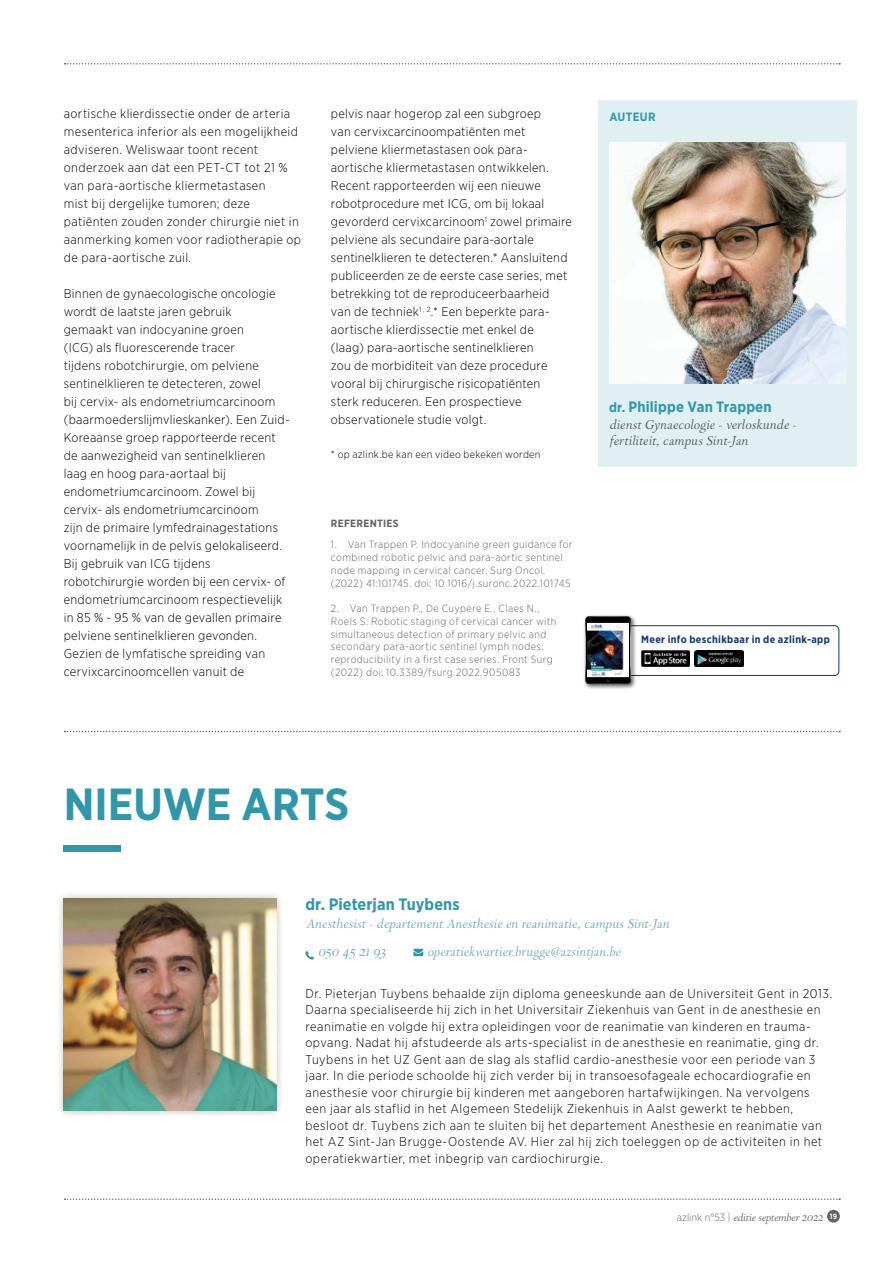
<style>
.page{position:relative;width:893px;height:1263px;background:#fff}
.page>*{position:absolute;margin:0;border:0;box-sizing:border-box;transform-origin:0 0}
.t1{font:700 45px "Gotham Narrow";color:#3097ab}
.t2{font:700 16.5px "Gotham Narrow";letter-spacing:.005em;color:#3097ab}
.t3{font:700 15px "Gotham Narrow";letter-spacing:.01em;color:#3097ab}
.t4{font:300 12.75px/18px "Gotham Narrow";letter-spacing:.025em;color:#000}
.t5{font:300 12.75px "Park Lane";letter-spacing:.03em;color:#68aabb}
.t6{font:300 12.75px/16.5px "Park Lane";letter-spacing:.03em;color:#575756}
.t7{font:700 12px "Gotham Narrow";letter-spacing:.03em;color:#3097ab}
.t8{font:300 10.5px/12.8px "Gotham Narrow";letter-spacing:.04em;color:#646363}
.t9{font:300 10.5px "Gotham Narrow";letter-spacing:.03em;color:#000}
.t10{font:700 10.5px "Gotham Narrow";letter-spacing:.035em;color:#133578}
.t11{font:300 10.5px "Park Lane";color:#646363}
.t12{font:700 10.5px "Gotham Narrow";letter-spacing:.03em;color:#646363}
.s1{font-size:13.5px}
.s2{font-family:"Gotham Narrow"}
.s3{font-family:"Gotham Narrow";font-weight:700;font-size:7.5px;color:#fff}
</style>
<div class="page">
<svg style="left:65px;top:1198px;width:775px;height:2px"></svg>
<div style="left:827px;top:1210px;width:13px;height:12px;background:#646363;border-radius:50%"></div>
<div style="left:598px;top:100px;width:259px;height:366px;background:#e0eff2"></div>
<img style="left:609px;top:142px;width:236px;height:241px">
<div style="left:64px;top:845px;width:57px;height:7px;background:#3097ab"></div>
<svg style="left:305px;top:951px;width:9px;height:9px"></svg>
<svg style="left:413px;top:949px;width:10px;height:7px"></svg>
<div style="left:55px;top:890px;width:229px;height:229px;background:#000;opacity:.25"></div>
<img style="left:64px;top:898px;width:212px;height:213px">
<svg style="left:65px;top:63px;width:775px;height:2px"></svg>
<svg style="left:65px;top:731px;width:775px;height:1px"></svg>
<div style="left:595px;top:625px;width:244px;height:51px;border:1px solid #133578;border-radius:4px"></div>
<img style="left:695px;top:650px;width:48px;height:17px">
<img style="left:641px;top:650px;width:48px;height:16px">
<div style="left:583px;top:614px;width:54px;height:76px;background:#000;opacity:.75"></div>
<img style="left:585px;top:616px;width:46px;height:68px">
<p class="t4" style="left:64px;top:105px;width:239px">aortische klierdissectie onder de arteria mesenterica inferior als een mogelijkheid adviseren. Weliswaar toont recent onderzoek aan dat een PET-CT tot 21 % van para-aortische kliermetastasen<br>mist bij dergelijke tumoren; deze patiënten zouden zonder chirurgie niet in aanmerking komen voor radiotherapie op de para-aortische zuil.</p>
<p class="t4" style="left:64px;top:285px;width:228px">Binnen de gynaecologische oncologie wordt de laatste jaren gebruik<br>gemaakt van indocyanine groen<br>(ICG) als fluorescerende tracer<br>tijdens robotchirurgie, om pelviene sentinelklieren te detecteren, zowel<br>bij cervix- als endometriumcarcinoom (baarmoederslijmvlieskanker). Een Zuid-Koreaanse groep rapporteerde recent de aanwezigheid van sentinelklieren laag en hoog para-aortaal bij endometriumcarcinoom. Zowel bij cervix- als endometriumcarcinoom<br>zijn de primaire lymfedrainagestations voornamelijk in de pelvis gelokaliseerd.<br>Bij gebruik van ICG tijdens robotchirurgie worden bij een cervix- of endometriumcarcinoom respectievelijk in 85 % - 95 % van de gevallen primaire pelviene sentinelklieren gevonden.<br>Gezien de lymfatische spreiding van cervixcarcinoomcellen vanuit de</p>
<p class="t4" style="left:331px;top:105px;width:243px">pelvis naar hogerop zal een subgroep<br>van cervixcarcinoompatiënten met pelviene kliermetastasen ook para&shy;aortische kliermetastasen ontwikkelen.<br>Recent rapporteerden wij een nieuwe robotprocedure met ICG, om bij lokaal gevorderd cervixcarcinoom<sup>1</sup> zowel primaire pelviene als secundaire para-aortale sentinelklieren te detecteren.* Aansluitend publiceerden ze de eerste case series, met betrekking tot de reproduceerbaarheid van de techniek<sup>1</sup> <sup>,</sup> <sup>2</sup>.* Een beperkte para&shy;aortische klierdissectie met enkel de<br>(laag) para-aortische sentinelklieren<br>zou de morbiditeit van deze procedure vooral bij chirurgische risicopatiënten<br>sterk reduceren. Een prospectieve observationele studie volgt.</p>
<p class="t9" style="left:331px;top:449px;width:211px">* op azlink.be kan een video bekeken worden</p>
<p class="t12" style="left:331px;top:519px;width:69px">REFERENTIES</p>
<p class="t8" style="left:331px;top:539px;width:243px">1. Van Trappen P. Indocyanine green guidance for combined robotic pelvic and para-aortic sentinel node mapping in cervical cancer. Surg Oncol. (2022) 41:101745. doi: 10.1016/j.suronc.2022.101745</p>
<p class="t8" style="left:331px;top:603px;width:227px">2. Van Trappen P., De Cuypere E., Claes N., Roels S. Robotic staging of cervical cancer with simultaneous detection of primary pelvic and secondary para-aortic sentinel lymph nodes: reproducibility in a first case series. Front Surg (2022) doi: 10.3389/fsurg.2022.905083</p>
<p class="t7" style="left:609px;top:112px;width:48px">AUTEUR</p>
<p class="t3" style="left:609px;top:400px;width:164px"><span class="s1">dr.</span> Philippe Van Trappen</p>
<p class="t6" style="left:609px;top:417px;width:189px">dienst Gynaecologie - verloskunde - fertiliteit, campus Sint-Jan</p>
<p class="t10" style="left:641px;top:635px;width:190px">Meer info beschikbaar in de azlink-app</p>
<h1 class="t1" style="left:64px;top:784px;width:287px">NIEUWE ARTS</h1>
<p class="t2" style="left:305px;top:897px;width:156px">dr. Pieterjan Tuybens</p>
<p class="t5" style="left:305px;top:917px;width:365px">Anesthesist - departement Anesthesie en reanimatie, campus Sint-Jan</p>
<p class="t5" style="left:318px;top:945px;width:69px">050 45 21 93</p>
<p class="t5" style="left:427px;top:945px;width:194px">operatiekwartier.brugge@azsintjan.be</p>
<p class="t4" style="left:305px;top:985px;width:528px;line-height:16.5px">Dr. Pieterjan Tuybens behaalde zijn diploma geneeskunde aan de Universiteit Gent in 2013.<br>Daarna specialiseerde hij zich in het Universitair Ziekenhuis van Gent in de anesthesie en reanimatie en volgde hij extra opleidingen voor de reanimatie van kinderen en trauma&shy;opvang. Nadat hij afstudeerde als arts-specialist in de anesthesie en reanimatie, ging dr.<br>Tuybens in het UZ Gent aan de slag als staflid cardio-anesthesie voor een periode van 3 jaar. In die periode schoolde hij zich verder bij in transoesofageale echocardiografie en anesthesie voor chirurgie bij kinderen met aangeboren hartafwijkingen. Na vervolgens een jaar als staflid in het Algemeen Stedelijk Ziekenhuis in Aalst gewerkt te hebben, besloot dr. Tuybens zich aan te sluiten bij het departement Anesthesie en reanimatie van het AZ Sint-Jan Brugge-Oostende AV. Hier zal hij zich toeleggen op de activiteiten in het operatiekwartier, met inbegrip van cardiochirurgie.</p>
<p class="t11" style="left:677px;top:1212px;width:162px"><span class="s2">azlink n°53 |</span> editie september 2022 <span class="s3">19</span></p>
</div>
